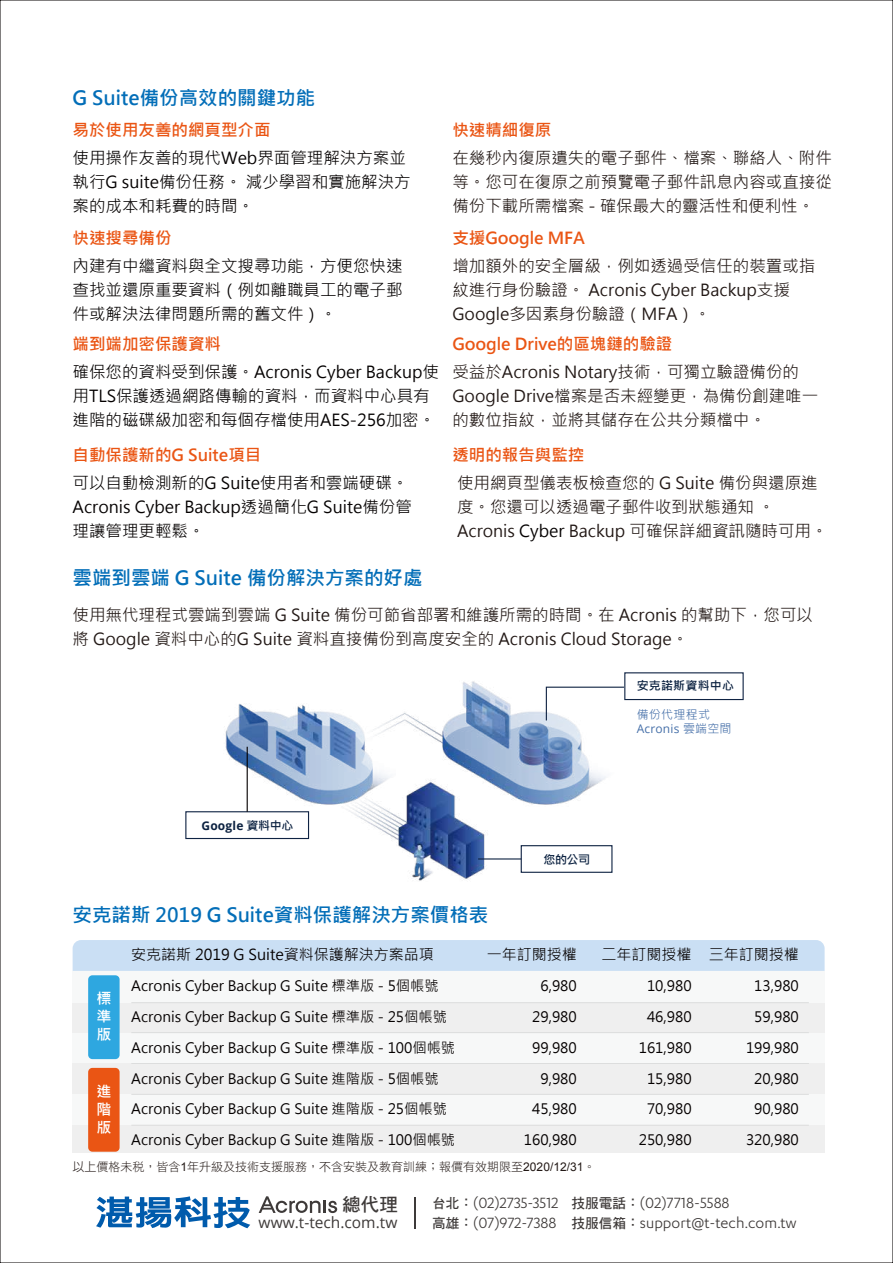
<style>
.page{position:relative;width:893px;height:1263px;background:#fff}
.page>*{position:absolute;margin:0;border:0;box-sizing:border-box;transform-origin:0 0}
.t1{font:700 19.5px "Microsoft Jheng Hei";color:#036eb8}
.t2{font:18.6px "DF Hei Std W7";color:#3e3a39}
.t3{font:16.8px/20.1px "F Secure Sans";color:#3e3a39}
.t4{font:16.5px/24px "Microsoft Jheng Hei";color:#221815}
.t5{font:16.5px/24px "Microsoft Jheng Hei";color:#040000}
.t6{font:700 16.5px "Microsoft Jheng Hei";color:#ea5514}
.t7{font:15.45px "Open Sans";color:#3e3a39}
.t8{font:15px "Microsoft Jheng Hei";color:#040000}
.t9{font:700 15px/18px "Microsoft Jheng Hei";color:#fff;text-align:justify}
.t10{font:14.25px/30.9px "Microsoft Jheng Hei";color:#040000;text-align:center}
.t11{font:12px "DF Hei Std W3";color:#221815}
.t12{font:700 12px "Microsoft Jheng Hei";letter-spacing:.015em;color:#0c2241}
.t13{font:12px "Open Sans";letter-spacing:.015em;color:#4670a9}
.t14{font:700 12px "Open Sans";letter-spacing:.015em;color:#0c2241}
.t15{font:12px "Microsoft Jheng Hei";letter-spacing:.025em;color:#4670a9}
.s1{color:#040000}
.s2{font-family:"Microsoft Jheng Hei"}
.s3{font-family:"Arial"}
.s4{font-family:"DF Hei Std W7";font-size:13.65px}
</style>
<div class="page">
<hr style="left:415px;top:1197px;width:1px;height:31px;background:#3d3a39">
<svg style="left:259px;top:1196px;width:78px;height:17px"></svg>
<svg style="left:96px;top:1196px;width:154px;height:32px"></svg>
<img style="left:195px;top:681px;width:455px;height:200px">
<div style="left:186px;top:812px;width:123px;height:26px;background:#fff"></div>
<div style="left:185px;top:811px;width:124px;height:28px;border:1px solid #0f2343"></div>
<svg style="left:520px;top:844px;width:93px;height:29px"></svg>
<div style="left:624px;top:672px;width:120px;height:28px;background:#fff;border:1px solid #0f2343"></div>
<hr style="left:478px;top:858px;width:43px;height:1px;background:#0f2343">
<svg style="left:545px;top:686px;width:80px;height:35px"></svg>
<hr style="left:247px;top:747px;width:1px;height:65px;background:#040000">
<div style="left:73px;top:1033px;width:752px;height:30px;background:#f7f8f8"></div>
<div style="left:73px;top:1063px;width:752px;height:31px;background:#efefef"></div>
<div style="left:73px;top:1094px;width:752px;height:31px;background:#f7f8f8"></div>
<div style="left:73px;top:1125px;width:752px;height:28px;background:#efefef"></div>
<svg style="left:73px;top:940px;width:752px;height:119px"></svg>
<svg style="left:88px;top:1068px;width:32px;height:84px"></svg>
<hr style="left:131px;top:1002px;width:678px;height:1px;background:#dcdddd">
<hr style="left:131px;top:1032px;width:678px;height:1px;background:#dcdddd">
<hr style="left:131px;top:1063px;width:678px;height:1px;background:#dcdddd">
<hr style="left:131px;top:1094px;width:678px;height:1px;background:#dcdddd">
<hr style="left:131px;top:1125px;width:678px;height:1px;background:#dcdddd">
<p class="t1" style="left:73px;top:86px;width:244px">G Suite備份高效的關鍵功能</p>
<p class="t6" style="left:73px;top:120px;width:199px">易於使用友善的網頁型介面</p>
<p class="t5" style="left:73px;top:146px;width:340px">使用操作友善的現代Web界面管理解決方案並執行G suite備份任務。 減少學習和實施解決方案的成本和耗費的時間。</p>
<p class="t6" style="left:73px;top:228px;width:100px">快速搜尋備份</p>
<p class="t5" style="left:73px;top:254px;width:331px;text-align:justify">內建有中繼資料與全文搜尋功能，方便您快速查找並還原重要資料（例如離職員工的電子郵件或解決法律問題所需的舊文件）。</p>
<p class="t6" style="left:73px;top:334px;width:150px">端到端加密保護資料</p>
<p class="t5" style="left:73px;top:360px;width:368px">確保您的資料受到保護。Acronis Cyber Backup使用TLS保護透過網路傳輸的資料，而資料中心具有進階的磁碟級加密和每個存檔使用AES-256加密。</p>
<p class="t6" style="left:73px;top:445px;width:190px">自動保護新的G Suite項目</p>
<p class="t5" style="left:73px;top:471px;width:341px">可以自動檢測新的G Suite使用者和雲端硬碟。<br>Acronis Cyber Backup透過簡化G Suite備份管理讓管理更輕鬆。</p>
<p class="t6" style="left:452px;top:120px;width:100px">快速精細復原</p>
<p class="t4" style="left:452px;top:146px;width:381px;text-align:justify">在幾秒內復原遺失的電子郵件、檔案、聯絡人、附件等。您可在復原之前預覽電子郵件訊息內容或直接從備份下載所需檔案 - 確保最大的靈活性和便利性。</p>
<p class="t6" style="left:452px;top:228px;width:134px">支援Google MFA</p>
<p class="t4" style="left:452px;top:254px;width:364px">增加額外的安全層級，例如透過受信任的裝置或指紋進行身份驗證。 Acronis Cyber Backup支援<br>Google多因素身份驗證（MFA）。</p>
<p class="t6" style="left:452px;top:334px;width:221px">Google Drive的區塊鏈的驗證</p>
<p class="t4" style="left:452px;top:359px;width:367px">受益於Acronis Notary技術，可獨立驗證備份的<br>Google Drive檔案是否未經變更，為備份創建唯一的數位指紋，並將其儲存在公共分類檔中。</p>
<p class="t6" style="left:452px;top:445px;width:133px">透明的報告與監控</p>
<p class="t4" style="left:457px;top:470px;width:372px">使用網頁型儀表板檢查您的 G Suite 備份與還原進度。您還可以透過電子郵件收到狀態通知 。<br>Acronis <span class="s1">Cyber</span> Backup 可確保詳細資訊隨時可用。</p>
<p class="t1" style="left:73px;top:565px;width:351px">雲端到雲端 G Suite 備份解決方案的好處</p>
<p class="t4" style="left:73px;top:603px;width:742px">使用無代理程式雲端到雲端 G Suite 備份可節省部署和維護所需的時間。在 Acronis 的幫助下，您可以將 Google 資料中心的G Suite 資料直接備份到高度安全的 Acronis Cloud Storage。</p>
<p class="t14" style="left:201px;top:817px;width:93px">Google <span class="s2">資料中心</span></p>
<p class="t1" style="left:73px;top:902px;width:417px">安克諾斯 2019 G Suite資料保護解決方案價格表</p>
<p class="t12" style="left:637px;top:678px;width:99px">安克諾斯資料中心</p>
<p class="t15" style="left:637px;top:707px;width:75px">備份代理程式</p>
<p class="t13" style="left:637px;top:720px;width:96px">Acronis <span class="s2">雲端空間</span></p>
<p class="t12" style="left:543px;top:852px;width:48px">您的公司</p>
<p class="t8" style="left:131px;top:945px;width:304px">安克諾斯 2019 G Suite資料保護解決方案品項</p>
<p class="t8" style="left:487px;top:945px;width:91px">一年訂閱授權</p>
<p class="t8" style="left:602px;top:945px;width:199px">二年訂閱授權 三年訂閱授權</p>
<p class="t10" style="left:131px;top:970px;width:309px">Acronis Cyber Backup G Suite 標準版 - 5個帳號</p>
<p class="t10" style="left:524px;top:970px;width:54px;text-align:right">6,980<br>29,980<br>99,980<br>9,980<br>45,980<br>160,980</p>
<p class="t10" style="left:639px;top:970px;width:54px">10,980<br>46,980<br>161,980<br>15,980<br>70,980<br>250,980</p>
<p class="t10" style="left:746px;top:970px;width:54px">13,980<br>59,980<br>199,980<br>20,980<br>90,980<br>320,980</p>
<p class="t9" style="left:96px;top:989px;width:16px">標準版</p>
<p class="t10" style="left:131px;top:1001px;width:325px;text-align:left">Acronis Cyber Backup G Suite 標準版 - 25個帳號Acronis Cyber Backup G Suite 標準版 - 100個帳號Acronis Cyber Backup G Suite 進階版 - 5個帳號Acronis Cyber Backup G Suite 進階版 - 25個帳號Acronis Cyber Backup G Suite 進階版 - 100個帳號</p>
<p class="t9" style="left:96px;top:1082px;width:16px">進階版</p>
<p class="t11" style="left:73px;top:1160px;width:524px">以上價格未稅，皆含<span class="s3">1</span>年升級及技術支援服務，不含安裝及教育訓練；報價有效期限至<span class="s3">2020/12/31</span>。</p>
<p class="t2" style="left:342px;top:1195px;width:57px">總代理</p>
<p class="t3" style="left:432px;top:1192px;width:128px"><span class="s4">台北：</span>(02)2735-3512<span class="s4">高雄：</span>(07)972-7388</p>
<p class="t3" style="left:571px;top:1192px;width:160px"><span class="s4">技服電話：</span>(02)7718-5588</p>
<p class="t7" style="left:259px;top:1212px;width:140px">www.t-tech.com.tw</p>
<p class="t3" style="left:571px;top:1213px;width:226px"><span class="s4">技服信箱：</span>support@t-tech.com.tw</p>
</div>
